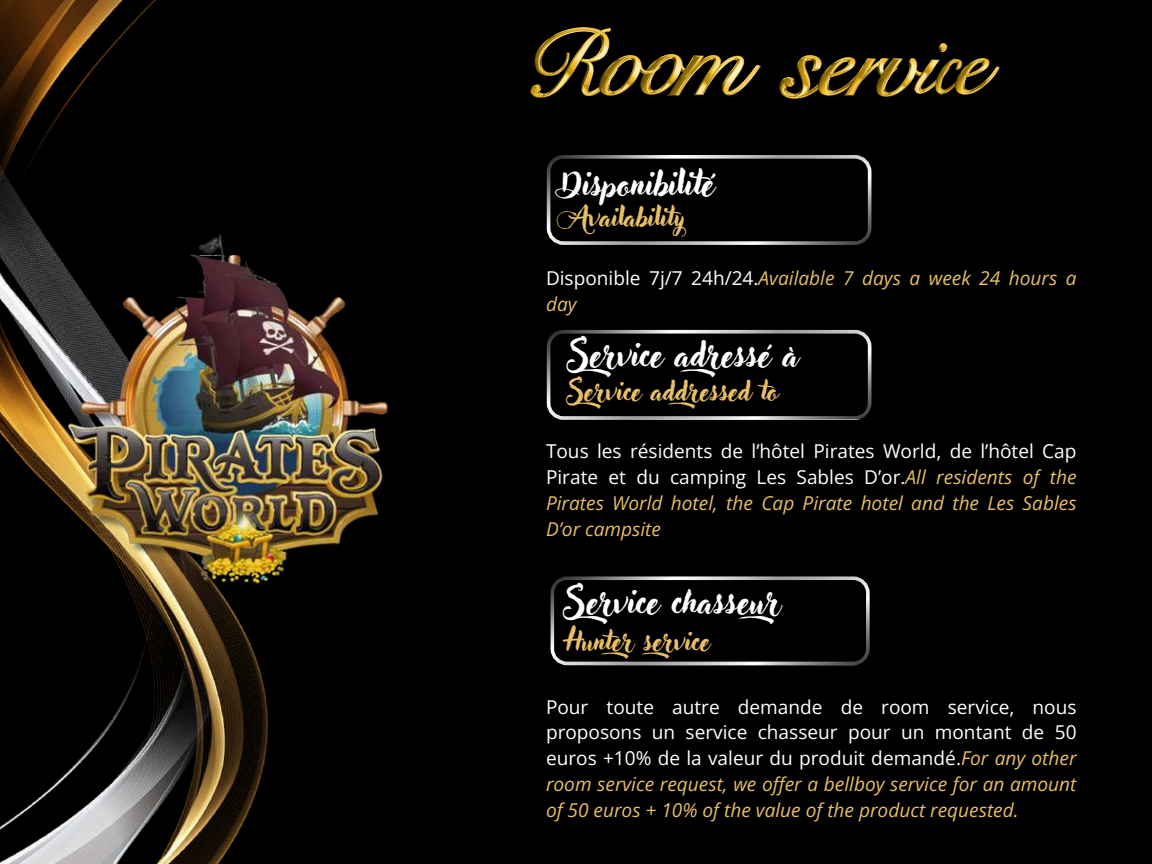
<style>
.page{position:relative;width:1152px;height:864px;background:#000}
.page>*{position:absolute;margin:0;border:0;box-sizing:border-box;transform-origin:0 0}
.t1{font:34.65px "Adlery Pro Swash";color:#fff}
.t2{font:27.15px "Adlery Pro Swash";color:#e8bf66}
.t3{font:19.05px/25.8px "Open Sans";color:#fff;text-align:justify}
.t4{font:italic 19.05px/25.8px "Open Sans";color:#e8bf66}
.s1{font-style:normal;color:#fff}
.s2{font-style:italic;color:#e8bf66}
</style>
<div class="page">
<img style="left:0;top:0;width:267px;height:864px">
<img style="left:68px;top:234px;width:320px;height:363px">
<div style="left:547px;top:155px;width:324px;height:90px;border:4px solid #bfbfbf;border-radius:15px"></div>
<div style="left:547px;top:330px;width:324px;height:90px;border:4px solid #bfbfbf;border-radius:15px"></div>
<div style="left:551px;top:576px;width:319px;height:89px;border:4px solid #bfbfbf;border-radius:15px"></div>
<img style="left:530px;top:28px;width:81px;height:70px">
<img style="left:779px;top:55px;width:55px;height:43px">
<img style="left:819px;top:57px;width:34px;height:38px">
<img style="left:843px;top:58px;width:34px;height:37px">
<img style="left:877px;top:58px;width:79px;height:39px">
<img style="left:914px;top:43px;width:35px;height:51px">
<img style="left:956px;top:59px;width:44px;height:36px">
<img style="left:660px;top:54px;width:17px;height:39px">
<img style="left:667px;top:55px;width:94px;height:41px">
<img style="left:599px;top:55px;width:61px;height:41px">
<h1 class="t1" style="left:562px;top:167px;width:154px">Disponibilité</h1>
<h2 class="t2" style="left:559px;top:204px;width:128px">Availability</h2>
<p class="t4" style="left:546px;top:265px;width:532px"><span class="s1">Disponible 7j/7 24h/24.</span>Available 7 days a week 24 hours a day</p>
<h1 class="t1" style="left:570px;top:338px;width:230px">Service adressé à</h1>
<h2 class="t2" style="left:568px;top:379px;width:211px">Service addressed to</h2>
<p class="t3" style="left:546px;top:438px;width:532px">Tous les résidents de l’hôtel Pirates World, de l’hôtel Cap Pirate et du camping Les Sables D’or.<span class="s2">All residents of the Pirates World hotel, the Cap Pirate hotel and the Les Sables D’or campsite</span></p>
<h1 class="t1" style="left:566px;top:585px;width:245px">Service chasseur</h1>
<h2 class="t2" style="left:566px;top:629px;width:145px">Hunterservice</h2>
<p class="t3" style="left:546px;top:693px;width:532px">Pour toute autre demande de room service, nous proposons un service chasseur pour un montant de 50 euros +10% de la valeur du produit demandé.<span class="s2">For any other room service request, we offer a bellboy service for an amount of 50 euros + 10% of the value of the product requested.</span></p>
</div>
